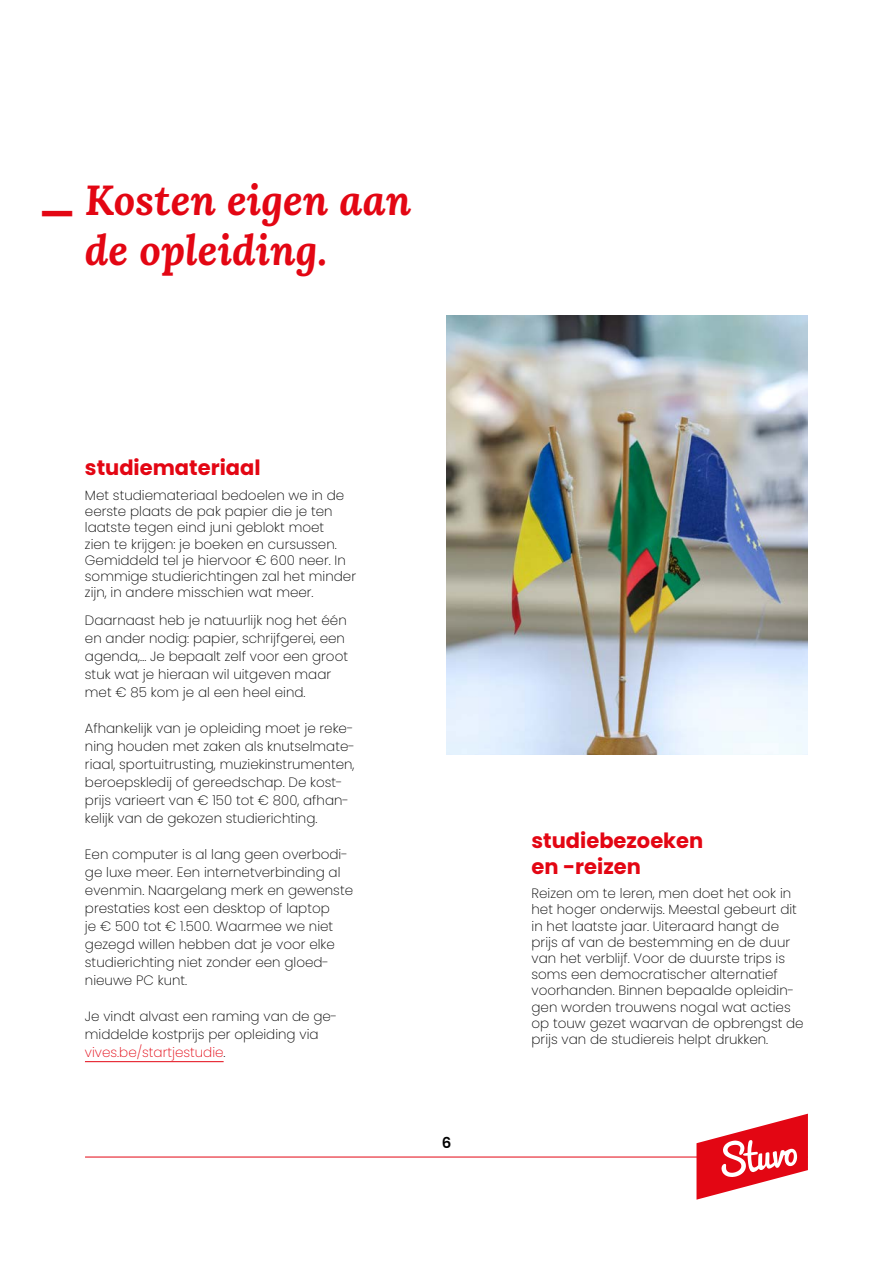
<style>
.page{position:relative;width:893px;height:1263px;background:#fff}
.page>*{position:absolute;margin:0;border:0;box-sizing:border-box;transform-origin:0 0}
.t1{font:italic 700 42px/50.4px "Lora";color:#e30613}
.t2{font:700 38.25px "Poppins";color:#e30613}
.t3{font:700 21px/25.2px "Poppins";color:#e30613}
.t4{font:600 15px "Poppins";color:#000}
.t5{font:200 13.5px/18px "Poppins";color:#000}
.s1{color:#e30613}
</style>
<div class="page">
<hr style="left:85px;top:1157px;width:723px;height:1px;background:#e30613">
<svg style="left:696px;top:1114px;width:112px;height:85px"></svg>
<hr style="left:85px;top:1061px;width:139px;height:1px;background:#e30613">
<img style="left:446px;top:316px;width:362px;height:438px">
<h2 class="t2" style="left:39px;top:191px;width:37px">—</h2>
<h1 class="t1" style="left:85px;top:174px;width:328px">Kosten eigen aan de opleiding.</h1>
<h3 class="t3" style="left:85px;top:455px;width:177px">studiemateriaal</h3>
<p class="t5" style="left:85px;top:487px;width:273px;line-height:16.2px">Met studiemateriaal bedoelen we in de eerste plaats de pak papier die je ten laatste tegen eind juni geblokt moet<br>zien te krijgen: je boeken en cursussen.<br>Gemiddeld tel je hiervoor € 600 neer. In sommige studierichtingen zal het minder zijn, in andere misschien wat meer.</p>
<p class="t5" style="left:85px;top:611px;width:265px">Daarnaast heb je natuurlijk nog het één en ander nodig: papier, schrijfgerei, een agenda,… Je bepaalt zelf voor een groot stuk wat je hieraan wil uitgeven maar met € 85 kom je al een heel eind.</p>
<p class="t5" style="left:85px;top:719px;width:272px">Afhankelijk van je opleiding moet je reke&shy;ning houden met zaken als knutselmate&shy;riaal, sportuitrusting, muziekinstrumenten, beroepskledij of gereedschap. De kost&shy;prijs varieert van € 150 tot € 800, afhan&shy;kelijk van de gekozen studierichting.</p>
<p class="t5" style="left:85px;top:845px;width:270px">Een computer is al lang geen overbodi&shy;ge luxe meer. Een internetverbinding al evenmin. Naargelang merk en gewenste prestaties kost een desktop of laptop<br>je € 500 tot € 1.500. Waarmee we niet gezegd willen hebben dat je voor elke studierichting niet zonder een gloed&shy;nieuwe PC kunt.</p>
<p class="t5" style="left:85px;top:1007px;width:254px">Je vindt alvast een raming van de ge&shy;middelde kostprijs per opleiding via <span class="s1">vives.be/startjestudie</span>.</p>
<p class="t4" style="left:442px;top:1134px;width:11px">6</p>
<h3 class="t3" style="left:531px;top:828px;width:173px">studiebezoeken en -reizen</h3>
<p class="t5" style="left:531px;top:885px;width:274px;line-height:16.2px">Reizen om te leren, men doet het ook in het hoger onderwijs. Meestal gebeurt dit in het laatste jaar. Uiteraard hangt de prijs af van de bestemming en de duur van het verblijf. Voor de duurste trips is soms een democratischer alternatief voorhanden. Binnen bepaalde opleidin&shy;gen worden trouwens nogal wat acties op touw gezet waarvan de opbrengst de prijs van de studiereis helpt drukken.</p>
</div>
